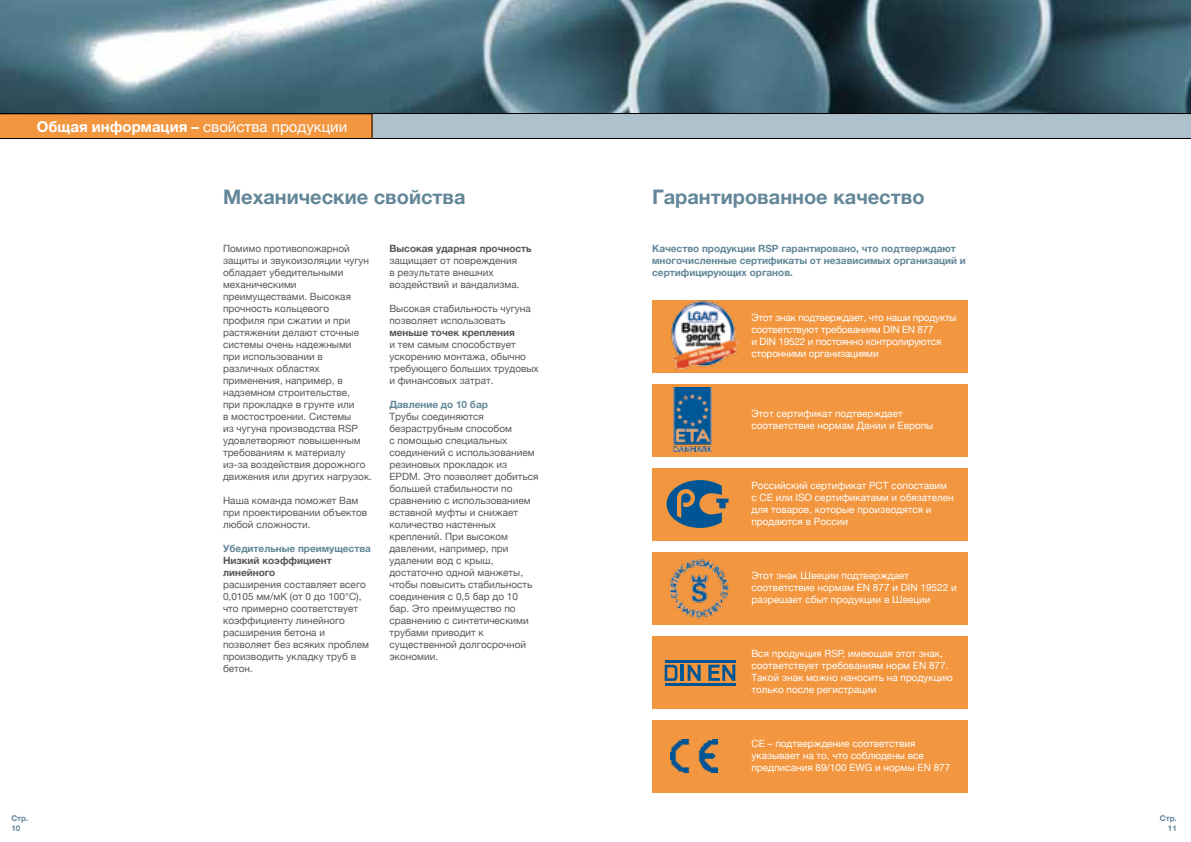
<style>
.page{position:relative;width:1191px;height:842px;background:#fff}
.page>*{position:absolute;margin:0;border:0;box-sizing:border-box;transform-origin:0 0}
.t1{font:700 20px "Helvetica Neue";color:#638798}
.t2{font:15px "Helvetica Neue";color:#fff}
.t3{font:10px/12px "Helvetica Neue";color:#58585a}
.t4{font:10px/12px "Helvetica Neue";color:#fff}
.t5{font:700 10px/12px "Helvetica Neue";color:#638798}
.t6{font:10px/12px "Helvetica Neue";letter-spacing:-.02em;color:#fff}
.t7{font:700 10px/12px "Helvetica Neue";color:#58585a}
.t8{font:700 8px/9.6px "Helvetica Neue";color:#638798;text-align:right}
.s1{font-weight:700}
</style>
<div class="page">
<img style="left:0;top:0;width:1191px;height:113px">
<div style="left:652px;top:300px;width:316px;height:72px;background:#f2963f"></div>
<img style="left:671px;top:300px;width:68px;height:70px">
<div style="left:652px;top:636px;width:316px;height:72px;background:#f2963f"></div>
<hr style="left:680px;top:665px;width:4px;height:16px;background:#005694">
<svg style="left:687px;top:665px;width:13px;height:16px"></svg>
<svg style="left:664px;top:665px;width:13px;height:16px"></svg>
<hr style="left:665px;top:683px;width:70px;height:3px;background:#005694">
<hr style="left:665px;top:660px;width:70px;height:2px;background:#005694">
<svg style="left:708px;top:665px;width:27px;height:16px"></svg>
<div style="left:652px;top:468px;width:316px;height:72px;background:#f2963f"></div>
<svg style="left:666px;top:480px;width:62px;height:48px"></svg>
<div style="left:652px;top:720px;width:316px;height:72px;background:#f2963f"></div>
<img style="left:670px;top:739px;width:47px;height:34px">
<div style="left:652px;top:384px;width:316px;height:72px;background:#f2963f"></div>
<img style="left:673px;top:387px;width:38px;height:64px">
<div style="left:652px;top:552px;width:316px;height:72px;background:#f2963f"></div>
<img style="left:663px;top:558px;width:74px;height:67px">
<svg style="left:0;top:113px;width:1191px;height:26px;background:#b2a593"></svg>
<h2 class="t2" style="left:37px;top:116px;width:312px"><span class="s1">Общая информация –</span> свойства продукции</h2>
<p class="t8" style="left:11px;top:814px;width:19px;text-align:left">Стр.<br>10</p>
<h1 class="t1" style="left:223px;top:181px;width:244px">Механические свойства</h1>
<h1 class="t1" style="left:652px;top:181px;width:274px">Гарантированное качество</h1>
<p class="t3" style="left:223px;top:243px;width:150px">Помимо противопожарной защиты и звукоизоляции чугун обладает убедительными механическими преимуществами. Высокая прочность кольцевого профиля при сжатии и при растяжении делают сточные системы очень надежными<br>при использовании в различных областях применения, например, в надземном строительстве,<br>при прокладке в грунте или<br>в мостостроении. Системы<br>из чугуна производства RSP удовлетворяют повышенным требованиям к материалу из-за воздействия дорожного движения или других нагрузок.</p>
<p class="t3" style="left:223px;top:495px;width:146px">Наша команда поможет Вам при проектировании объектов любой сложности.</p>
<p class="t5" style="left:223px;top:543px;width:149px">Убедительные преимущества</p>
<p class="t7" style="left:223px;top:555px;width:110px">Низкий коэффициент линейного</p>
<p class="t3" style="left:223px;top:579px;width:147px">расширения составляет всего<br>0,0105 мм/мК (от 0 до 100°C), что примерно соответствует коэффициенту линейного расширения бетона и позволяет без всяких проблем производить укладку труб в бетон.</p>
<p class="t7" style="left:389px;top:243px;width:144px">Высокая ударная прочность</p>
<p class="t3" style="left:389px;top:255px;width:132px">защищает от повреждения в результате внешних воздействий и вандализма.</p>
<p class="t3" style="left:389px;top:303px;width:143px">Высокая стабильность чугуна позволяет использовать</p>
<p class="t7" style="left:389px;top:327px;width:127px">меньше точек крепления</p>
<p class="t3" style="left:389px;top:339px;width:151px">и тем самым способствует ускорению монтажа, обычно требующего больших трудовых и финансовых затрат.</p>
<p class="t5" style="left:389px;top:399px;width:100px">Давление до 10 бар</p>
<p class="t3" style="left:389px;top:411px;width:151px">Трубы соединяются безраструбным способом<br>с помощью специальных соединений с использованием резиновых прокладок из<br>EPDM. Это позволяет добиться большей стабильности по сравнению с использованием вставной муфты и снижает количество настенных креплений. При высоком давлении, например, при удалении вод с крыш, достаточно одной манжеты, чтобы повысить стабильность соединения с 0,5 бар до 10 бар. Это преимущество по сравнению с синтетическими трубами приводит к существенной долгосрочной экономии.</p>
<p class="t5" style="left:652px;top:243px;width:315px">Качество продукции RSP гарантировано, что подтверждают многочисленные сертификаты от независимых организаций и сертифицирующих органов.</p>
<p class="t6" style="left:751px;top:312px;width:207px">Этот знак подтверждает, что наши продукты соответствуют требованиям DIN EN 877<br>и DIN 19522 и постоянно контролируются сторонними организациями</p>
<p class="t4" style="left:751px;top:408px;width:183px">Этот сертификат подтверждает соответствие нормам Дании и Европы</p>
<p class="t4" style="left:751px;top:480px;width:204px">Российский сертификат РСТ сопоставим с CE или ISO сертификатами и обязателен для товаров, которые производятся и продаются в России</p>
<p class="t4" style="left:751px;top:570px;width:207px">Этот знак Швеции подтверждает соответствие нормам EN 877 и DIN 19522 и разрешает сбыт продукции в Швеции</p>
<p class="t4" style="left:751px;top:648px;width:203px">Вся продукция RSP, имеющая этот знак, соответствует требованиям норм EN 877.<br>Такой знак можно наносить на продукцию только после регистрации</p>
<p class="t4" style="left:751px;top:738px;width:200px">СЕ – подтверждение соответствия указывает на то, что соблюдены все предписания 89/100 EWG и нормы EN 877</p>
<p class="t8" style="left:1159px;top:814px;width:19px">Стр.<br>11</p>
</div>
